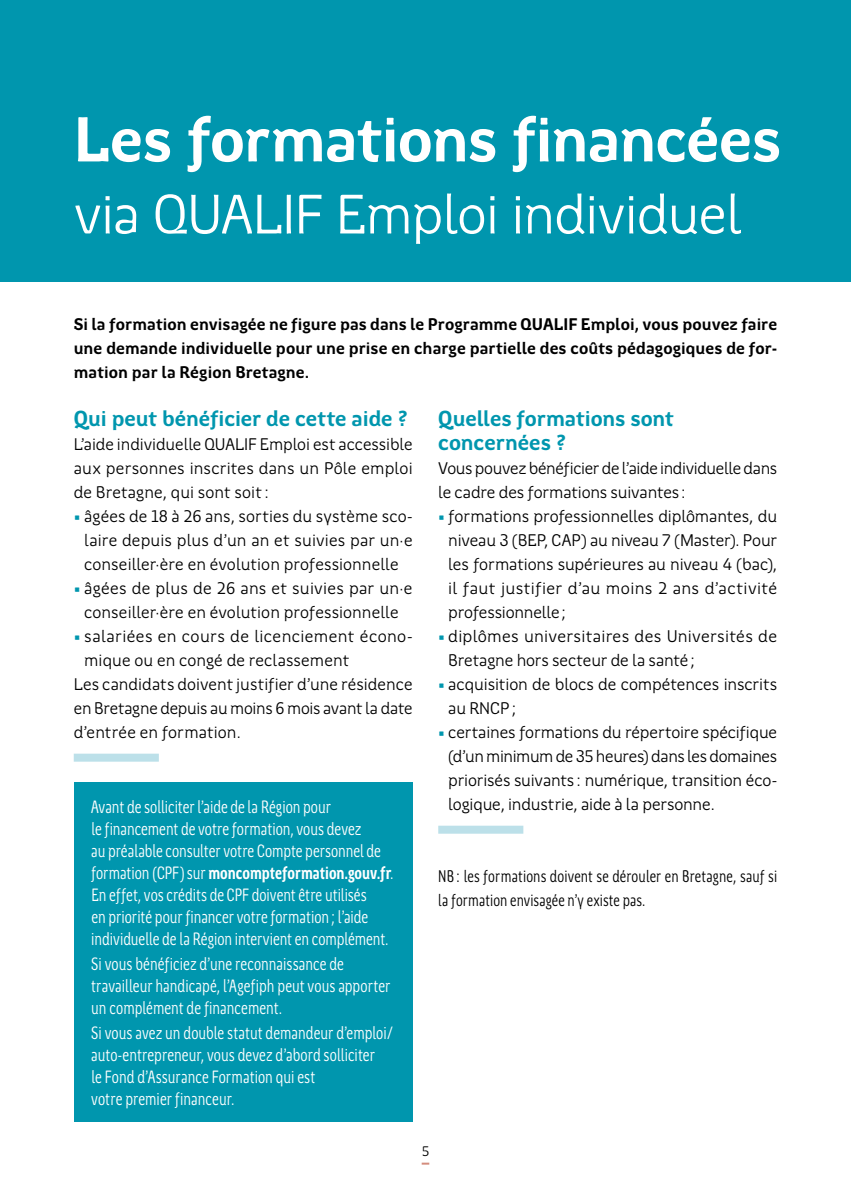
<style>
.page{position:relative;width:851px;height:1191px;background:#fff}
.page>*{position:absolute;margin:0;border:0;box-sizing:border-box;transform-origin:0 0}
.t1{font:700 64px "Region Bretagne New";letter-spacing:-.015em;color:#fff}
.t2{font:56px "Region Bretagne New";letter-spacing:-.015em;color:#fff}
.t3{font:700 22px/24px "Region Bretagne New";letter-spacing:-.005em;color:#0096ae}
.t4{font:18px/22px "Region Bretagne Cond New";color:#fff}
.t5{font:17px/24px "Region Bretagne New";color:#000;text-align:justify}
.t6{font:700 17px/24px "Region Bretagne New";letter-spacing:.005em;color:#000;text-align:justify}
.t7{font:17px/24px "Region Bretagne Cond New";letter-spacing:.01em;color:#000}
.t8{font:17px/24px "Region Bretagne New";letter-spacing:-.02em;color:#000}
.t9{font:17px "Region Bretagne New";letter-spacing:.02em;color:#000}
.t10{font:14px "Region Bretagne New";color:#000}
.s1{color:#0096ae}
.s2{font-weight:700}
</style>
<div class="page">
<div style="left:0;top:0;width:850px;height:281px;background:#0096ae"></div>
<div style="left:74px;top:782px;width:338px;height:339px;background:#0096ae"></div>
<div style="left:74px;top:753px;width:85px;height:8px;background:#bce0e9"></div>
<div style="left:438px;top:825px;width:85px;height:8px;background:#bce0e9"></div>
<svg style="left:421px;top:1162px;width:8px;height:2px"></svg>
<h1 class="t1" style="left:74px;top:104px;width:709px">Les formations financées</h1>
<h2 class="t2" style="left:74px;top:184px;width:668px">via QUALIF Emploi individuel</h2>
<p class="t6" style="left:74px;top:312px;width:705px">Si la formation envisagée ne figure pas dans le Programme QUALIF Emploi, vous pouvez faire une demande individuelle pour une prise en charge partielle des coûts pédagogiques de for&shy;mation par la Région Bretagne.</p>
<p class="t3" style="left:74px;top:406px;width:336px">Qui peut bénéficier de cette aide ?</p>
<p class="t5" style="left:74px;top:432px;width:340px">L’aide individuelle QUALIF Emploi est accessible aux personnes inscrites dans un Pôle emploi de Bretagne, qui sont soit:</p>
<p class="t5" style="left:84px;top:504px;width:330px;text-indent:-11px"><span class="s1">•</span> âgées de 18 à 26 ans, sorties du système sco&shy;laire depuis plus d’un an et suivies par un·e conseiller·ère en évolution professionnelle</p>
<p class="t5" style="left:74px;top:576px;width:340px;text-align:center"><span class="s1">•</span> âgées de plus de 26 ans et suivies par un·e conseiller·ère en évolution professionnelle</p>
<p class="t9" style="left:74px;top:626px;width:340px"><span class="s1">•</span> salariées en cours de licenciement écono-</p>
<p class="t5" style="left:84px;top:648px;width:266px">mique ou en congé de reclassement</p>
<p class="t5" style="left:74px;top:672px;width:340px">Les candidats doivent justifier d’une résidence</p>
<p class="t5" style="left:74px;top:696px;width:340px">en Bretagne depuis au moins 6 mois avant la date</p>
<p class="t5" style="left:74px;top:720px;width:168px">d’entrée en formation.</p>
<p class="t3" style="left:438px;top:406px;width:237px">Quelles formations sont concernées ?</p>
<p class="t8" style="left:438px;top:456px;width:340px">Vous pouvez bénéficier de l’aide individuelle dans le cadre des formations suivantes:</p>
<p class="t5" style="left:448px;top:504px;width:330px;text-indent:-10px"><span class="s1">•</span> formations professionnelles diplômantes, du niveau 3 (BEP, CAP) au niveau 7 (Master). Pour les formations supérieures au niveau 4 (bac), il faut justifier d’au moins 2 ans d’activité professionnelle;</p>
<p class="t5" style="left:448px;top:624px;width:330px;text-indent:-10px"><span class="s1">•</span> diplômes universitaires des Universités de<br>Bretagne hors secteur de la santé;</p>
<p class="t5" style="left:448px;top:672px;width:330px;text-indent:-10px"><span class="s1">•</span> acquisition de blocs de compétences inscrits au RNCP;</p>
<p class="t5" style="left:448px;top:720px;width:330px;text-indent:-10px"><span class="s1">•</span> certaines formations du répertoire spécifique (d’un minimum de 35 heures) dans les domaines priorisés suivants: numérique, transition éco&shy;logique, industrie, aide à la personne.</p>
<p class="t4" style="left:91px;top:796px;width:304px">Avant de solliciter l’aide de la Région pour<br>le financement de votre formation, vous devez<br>au préalable consulter votre Compte personnel de formation (CPF) sur <span class="s2">moncompteformation.gouv.fr</span>.<br>En effet, vos crédits de CPF doivent être utilisés<br>en priorité pour financer votre formation ; l’aide individuelle de la Région intervient en complément.</p>
<p class="t4" style="left:91px;top:953px;width:301px">Si vous bénéficiez d’une reconnaissance de travailleur handicapé, l’Agefiph peut vous apporter un complément de financement.</p>
<p class="t4" style="left:91px;top:1022px;width:303px">Si vous avez un double statut demandeur d’emploi/ auto-entrepreneur, vous devez d’abord solliciter<br>le Fond d’Assurance Formation qui est<br>votre premier financeur.</p>
<p class="t7" style="left:438px;top:864px;width:340px">NB : les formations doivent se dérouler en Bretagne, sauf si la formation envisagée n’y existe pas.</p>
<p class="t10" style="left:421px;top:1143px;width:9px">5</p>
</div>
